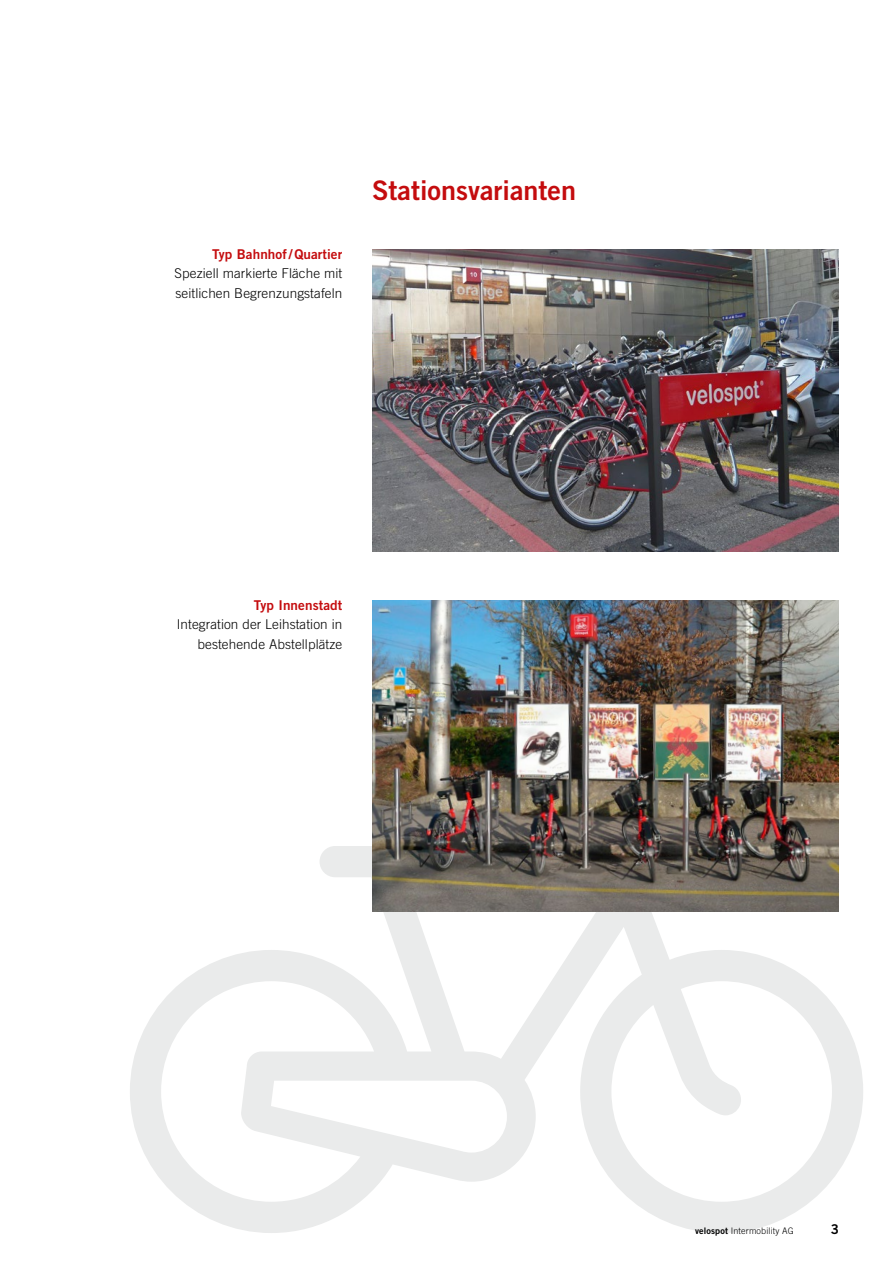
<style>
.page{position:relative;width:893px;height:1263px;background:#fff}
.page>*{position:absolute;margin:0;border:0;box-sizing:border-box;transform-origin:0 0}
.t1{font:27px "Trade Gothic Bold Two";color:#c40c0e}
.t2{font:300 13.5px/19.5px "Trade Gothic";letter-spacing:.005em;color:#000}
.t3{font:13.5px "Trade Gothic Bold Two";letter-spacing:.005em;color:#c40c0e}
.t4{font:13.5px "Trade Gothic Bold Two";color:#000}
.t5{font:300 9px "Trade Gothic";letter-spacing:.015em;color:#000}
.s1{font-family:"Trade Gothic Bold Two";font-weight:400}
</style>
<div class="page">
<svg style="left:130px;top:846px;width:733px;height:387px"></svg>
<img style="left:372px;top:249px;width:467px;height:302px">
<img style="left:372px;top:600px;width:467px;height:311px">
<p class="t3" style="left:212px;top:246px;width:132px">Typ Bahnhof/Quartier</p>
<p class="t2" style="left:175px;top:264px;width:169px">Speziell markierte Fläche mit seitlichen Begrenzungstafeln</p>
<h1 class="t1" style="left:372px;top:174px;width:205px">Stationsvarianten</h1>
<p class="t3" style="left:254px;top:597px;width:90px">Typ Innenstadt</p>
<p class="t2" style="left:177px;top:615px;width:167px;text-align:right">Integration der Leihstation in bestehende Abstellplätze</p>
<p class="t5" style="left:695px;top:1225px;width:100px"><span class="s1">velospot</span> Intermobility AG</p>
<p class="t4" style="left:831px;top:1221px;width:10px">3</p>
</div>
